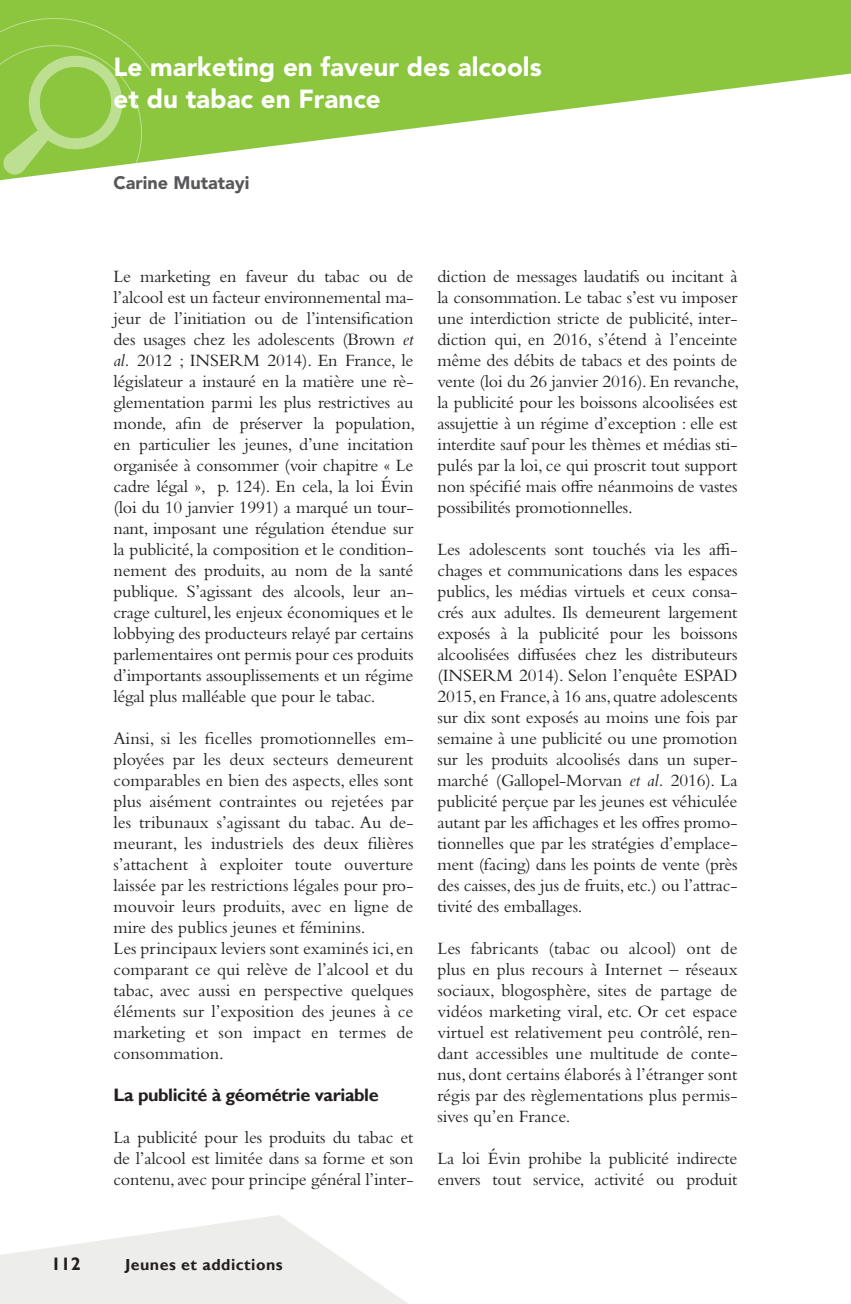
<style>
.page{position:relative;width:851px;height:1304px;background:#fff}
.page>*{position:absolute;margin:0;border:0;box-sizing:border-box;transform-origin:0 0}
.t1{font:900 26px/31.2px "Avenir LT Std";color:#fff}
.t2{font:18px/21px "Bembo Std";color:#231f20;text-align:justify}
.t3{font:700 18px "Gill Sans";letter-spacing:-.02em;color:#231f20}
.t4{font:900 18px "Avenir LT Std";color:#57585a}
.t5{font:700 16px "Gill Sans";letter-spacing:.03em;color:#231f20}
.s1{font-style:italic}
</style>
<div class="page">
<svg style="left:0;top:1215px;width:408px;height:89px"></svg>
<svg style="left:0;top:0;width:850px;height:161px;fill:#8bc63e"></svg>
<svg style="left:0;top:18px;width:153px;height:163px;background:#9acd58"></svg>
<h1 class="t1" style="left:113px;top:52px;width:429px">Le marketing en faveur des alcools et du tabac en France</h1>
<p class="t4" style="left:113px;top:171px;width:137px">Carine Mutatayi</p>
<p class="t2" style="left:113px;top:266px;width:303px">Le marketing en faveur du tabac ou de l’alcool est un facteur environnemental ma&shy;jeur de l’initiation ou de l’intensification des usages chez les adolescents (Brown <span class="s1">et al.</span> 2012 ; INSERM 2014). En France, le législateur a instauré en la matière une rè&shy;glementation parmi les plus restrictives au monde, afin de préserver la population, en particulier les jeunes, d’une incitation organisée à consommer (voir chapitre « Le cadre légal », p. 124). En cela, la loi Évin (loi du 10 janvier 1991) a marqué un tour&shy;nant, imposant une régulation étendue sur la publicité, la composition et le condition&shy;nement des produits, au nom de la santé publique. S’agissant des alcools, leur an&shy;crage culturel, les enjeux économiques et le lobbying des producteurs relayé par certains parlementaires ont permis pour ces produits d’importants assouplissements et un régime légal plus malléable que pour le tabac.</p>
<p class="t2" style="left:113px;top:728px;width:301px;text-align:left">Ainsi, si les ficelles promotionnelles em&shy;ployées par les deux secteurs demeurent comparables en bien des aspects, elles sont plus aisément contraintes ou rejetées par les tribunaux s’agissant du tabac. Au de&shy;meurant, les industriels des deux filières s’attachent à exploiter toute ouverture laissée par les restrictions légales pour pro&shy;mouvoir leurs produits, avec en ligne de mire des publics jeunes et féminins.<br>Les principaux leviers sont examinés ici, en comparant ce qui relève de l’alcool et du tabac, avec aussi en perspective quelques éléments sur l’exposition des jeunes à ce marketing et son impact en termes de consommation.</p>
<p class="t3" style="left:113px;top:1084px;width:266px">La publicité à géométrie variable</p>
<p class="t2" style="left:113px;top:1127px;width:301px">La publicité pour les produits du tabac et de l’alcool est limitée dans sa forme et son contenu, avec pour principe général l’inter-</p>
<p class="t2" style="left:437px;top:266px;width:303px">diction de messages laudatifs ou incitant à la consommation. Le tabac s’est vu imposer une interdiction stricte de publicité, inter&shy;diction qui, en 2016, s’étend à l’enceinte même des débits de tabacs et des points de vente (loi du 26 janvier 2016). En revanche, la publicité pour les boissons alcoolisées est assujettie à un régime d’exception : elle est interdite sauf pour les thèmes et médias sti&shy;pulés par la loi, ce qui proscrit tout support non spécifié mais offre néanmoins de vastes possibilités promotionnelles.</p>
<p class="t2" style="left:437px;top:539px;width:301px">Les adolescents sont touchés via les affi&shy;chages et communications dans les espaces publics, les médias virtuels et ceux consa&shy;crés aux adultes. Ils demeurent largement exposés à la publicité pour les boissons alcoolisées diffusées chez les distributeurs (INSERM 2014). Selon l’enquête ESPAD 2015, en France, à 16 ans, quatre adolescents sur dix sont exposés au moins une fois par semaine à une publicité ou une promotion sur les produits alcoolisés dans un super&shy;marché (Gallopel-Morvan <span class="s1">et al.</span> 2016). La publicité perçue par les jeunes est véhiculée autant par les affichages et les offres promo&shy;tionnelles que par les stratégies d’emplace&shy;ment (facing) dans les points de vente (près des caisses, des jus de fruits, etc.) ou l’attrac&shy;tivité des emballages.</p>
<p class="t2" style="left:437px;top:938px;width:301px">Les fabricants (tabac ou alcool) ont de plus en plus recours à Internet – réseaux sociaux, blogosphère, sites de partage de vidéos marketing viral, etc. Or cet espace virtuel est relativement peu contrôlé, ren&shy;dant accessibles une multitude de conte&shy;nus, dont certains élaborés à l’étranger sont régis par des règlementations plus permis&shy;sives qu’en France.</p>
<p class="t2" style="left:437px;top:1148px;width:301px">La loi Évin prohibe la publicité indirecte envers tout service, activité ou produit</p>
<p class="t3" style="left:51px;top:1253px;width:31px">112</p>
<p class="t5" style="left:125px;top:1255px;width:159px">Jeunes et addictions</p>
</div>
